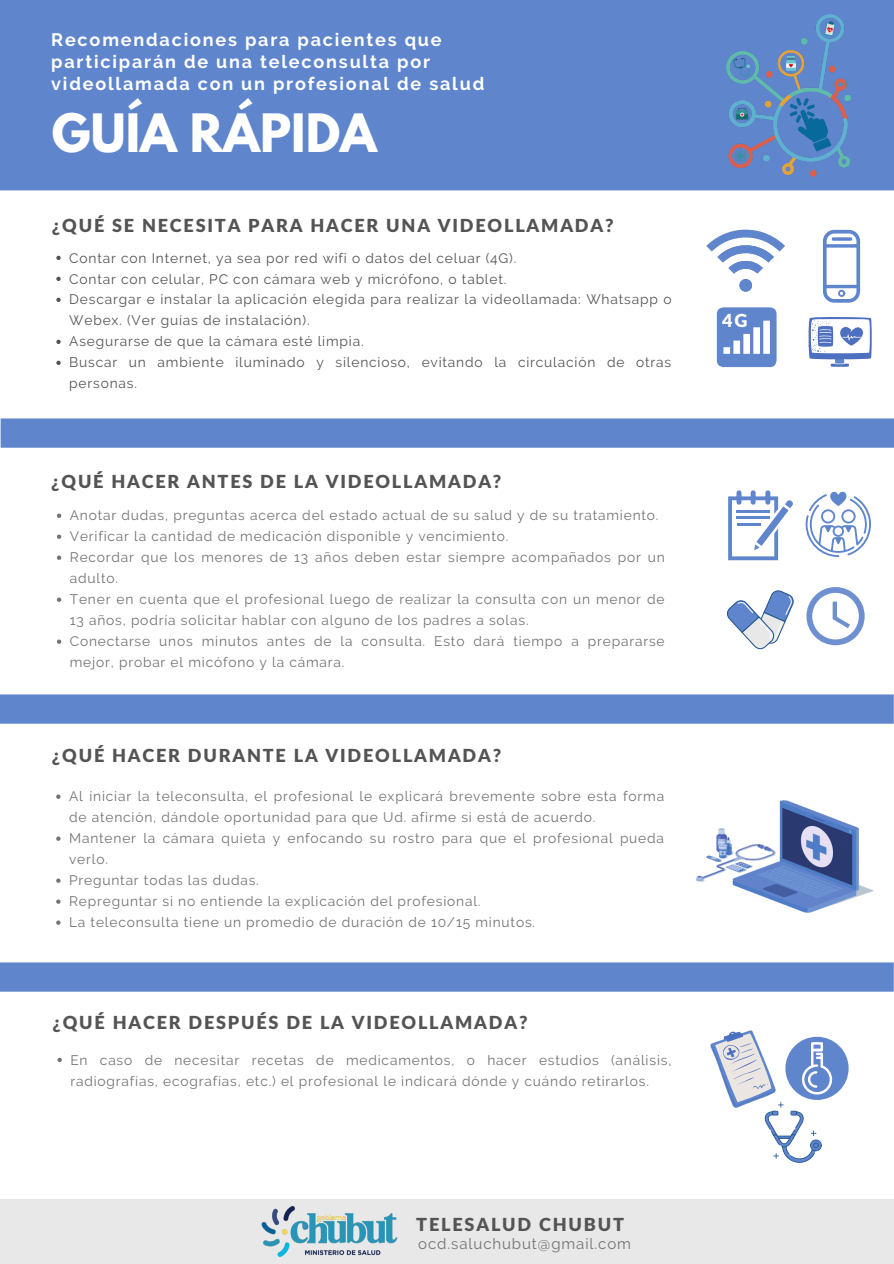
<style>
.page{position:relative;width:894px;height:1264px;background:#fff}
.page>*{position:absolute;margin:0;border:0;box-sizing:border-box;transform-origin:0 0}
.t1{font:700 46.8px "League Spartan";color:#fff}
.t2{font:900 18px "Lato Latin";letter-spacing:.1em;color:#545454}
.t3{font:700 18px/22px "Raleway";letter-spacing:.1em;color:#fff}
.t4{font:900 18px "Lato Latin";color:#fff}
.t5{font:15px "Raleway";letter-spacing:.06em;color:#737373}
.t6{font:13.8px/21px "Raleway";letter-spacing:.06em;color:#737373}
.t7{font:13.8px/21px "Raleway";letter-spacing:.06em;color:#545454}
</style>
<div class="page">
<div style="left:1px;top:418px;width:892px;height:30px;background:#5f85cc"></div>
<div style="left:0;top:694px;width:893px;height:29px;background:#5f85cc"></div>
<img style="left:696px;top:800px;width:178px;height:113px">
<div style="left:716px;top:307px;width:60px;height:60px;background:#5f85cc;border-radius:7px"></div>
<svg style="left:723px;top:320px;width:46px;height:34px"></svg>
<svg style="left:822px;top:230px;width:37px;height:73px"></svg>
<svg style="left:728px;top:490px;width:65px;height:70px"></svg>
<svg style="left:830px;top:363px;width:18px;height:4px"></svg>
<svg style="left:808px;top:317px;width:63px;height:49px"></svg>
<svg style="left:805px;top:492px;width:65px;height:65px"></svg>
<svg style="left:806px;top:587px;width:58px;height:58px"></svg>
<svg style="left:706px;top:230px;width:78px;height:61px"></svg>
<div style="left:739px;top:279px;width:12px;height:12px;background:#5f85cc;border-radius:50%"></div>
<div style="left:785px;top:1036px;width:63px;height:63px;background:#5f85cc;border-radius:50%"></div>
<svg style="left:710px;top:1030px;width:123px;height:132px"></svg>
<svg style="left:727px;top:590px;width:67px;height:60px"></svg>
<div style="left:0;top:0;width:893px;height:190px;background:#5f85cc"></div>
<img style="left:725px;top:14px;width:124px;height:162px">
<svg style="left:56px;top:794px;width:4px;height:4px"></svg>
<svg style="left:56px;top:836px;width:4px;height:4px"></svg>
<svg style="left:56px;top:878px;width:4px;height:4px"></svg>
<svg style="left:56px;top:899px;width:4px;height:4px"></svg>
<svg style="left:56px;top:920px;width:4px;height:4px"></svg>
<svg style="left:57px;top:513px;width:4px;height:5px"></svg>
<svg style="left:57px;top:534px;width:4px;height:5px"></svg>
<svg style="left:57px;top:555px;width:4px;height:5px"></svg>
<svg style="left:57px;top:597px;width:4px;height:5px"></svg>
<svg style="left:57px;top:639px;width:4px;height:5px"></svg>
<svg style="left:56px;top:256px;width:5px;height:4px"></svg>
<svg style="left:56px;top:277px;width:5px;height:4px"></svg>
<svg style="left:56px;top:298px;width:5px;height:4px"></svg>
<svg style="left:56px;top:340px;width:5px;height:4px"></svg>
<svg style="left:56px;top:361px;width:5px;height:4px"></svg>
<svg style="left:57px;top:1057px;width:5px;height:5px"></svg>
<div style="left:0;top:962px;width:893px;height:29px;background:#5f85cc"></div>
<div style="left:0;top:1199px;width:893px;height:64px;background:#e8e8e8"></div>
<img style="left:252px;top:1200px;width:155px;height:63px">
<h2 class="t3" style="left:51px;top:29px;width:434px">Recomendaciones para pacientes que participarán de una teleconsulta por videollamada con un profesional de salud</h2>
<h1 class="t1" style="left:52px;top:110px;width:326px">GUÍA RÁPIDA</h1>
<h2 class="t2" style="left:52px;top:214px;width:563px">¿QUÉ SE NECESITA PARA HACER UNA VIDEOLLAMADA?</h2>
<p class="t7" style="left:69px;top:247px;width:603px">Contar con Internet, ya sea por red wifi o datos del celuar (4G).<br>Contar con celular, PC con cámara web y micrófono, o tablet.<br>Descargar e instalar la aplicación elegida para realizar la videollamada: Whatsapp o Webex. (Ver guías de instalación).<br>Asegurarse de que la cámara esté limpia.<br>Buscar un ambiente iluminado y silencioso, evitando la circulación de otras personas.</p>
<h2 class="t2" style="left:51px;top:469px;width:451px">¿QUÉ HACER ANTES DE LA VIDEOLLAMADA?</h2>
<p class="t6" style="left:70px;top:505px;width:596px">Anotar dudas, preguntas acerca del estado actual de su salud y de su tratamiento.<br>Verificar la cantidad de medicación disponible y vencimiento.<br>Recordar que los menores de 13 años deben estar siempre acompañados por un adulto.<br>Tener en cuenta que el profesional luego de realizar la consulta con un menor de 13 años, podría solicitar hablar con alguno de los padres a solas.<br>Conectarse unos minutos antes de la consulta. Esto dará tiempo a prepararse mejor, probar el micófono y la cámara.</p>
<h2 class="t2" style="left:52px;top:744px;width:450px">¿QUÉ HACER DURANTE LA VIDEOLLAMADA?</h2>
<p class="t6" style="left:69px;top:786px;width:596px">Al iniciar la teleconsulta, el profesional le explicará brevemente sobre esta forma de atención, dándole oportunidad para que Ud. afirme si está de acuerdo.<br>Mantener la cámara quieta y enfocando su rostro para que el profesional pueda verlo.<br>Preguntar todas las dudas.<br>Repreguntar si no entiende la explicación del profesional.<br>La teleconsulta tiene un promedio de duración de 10/15 minutos.</p>
<h2 class="t2" style="left:53px;top:1010px;width:476px">¿QUÉ HACER DESPUÉS DE LA VIDEOLLAMADA?</h2>
<p class="t6" style="left:70px;top:1049px;width:602px">En caso de necesitar recetas de medicamentos, o hacer estudios (análisis, radiografías, ecografías, etc.) el profesional le indicará dónde y cuándo retirarlos.</p>
<h2 class="t4" style="left:721px;top:309px;width:27px">4G</h2>
<h2 class="t2" style="left:416px;top:1213px;width:209px">TELESALUD CHUBUT</h2>
<p class="t5" style="left:418px;top:1234px;width:214px">ocd.saluchubut@gmail.com</p>
</div>
